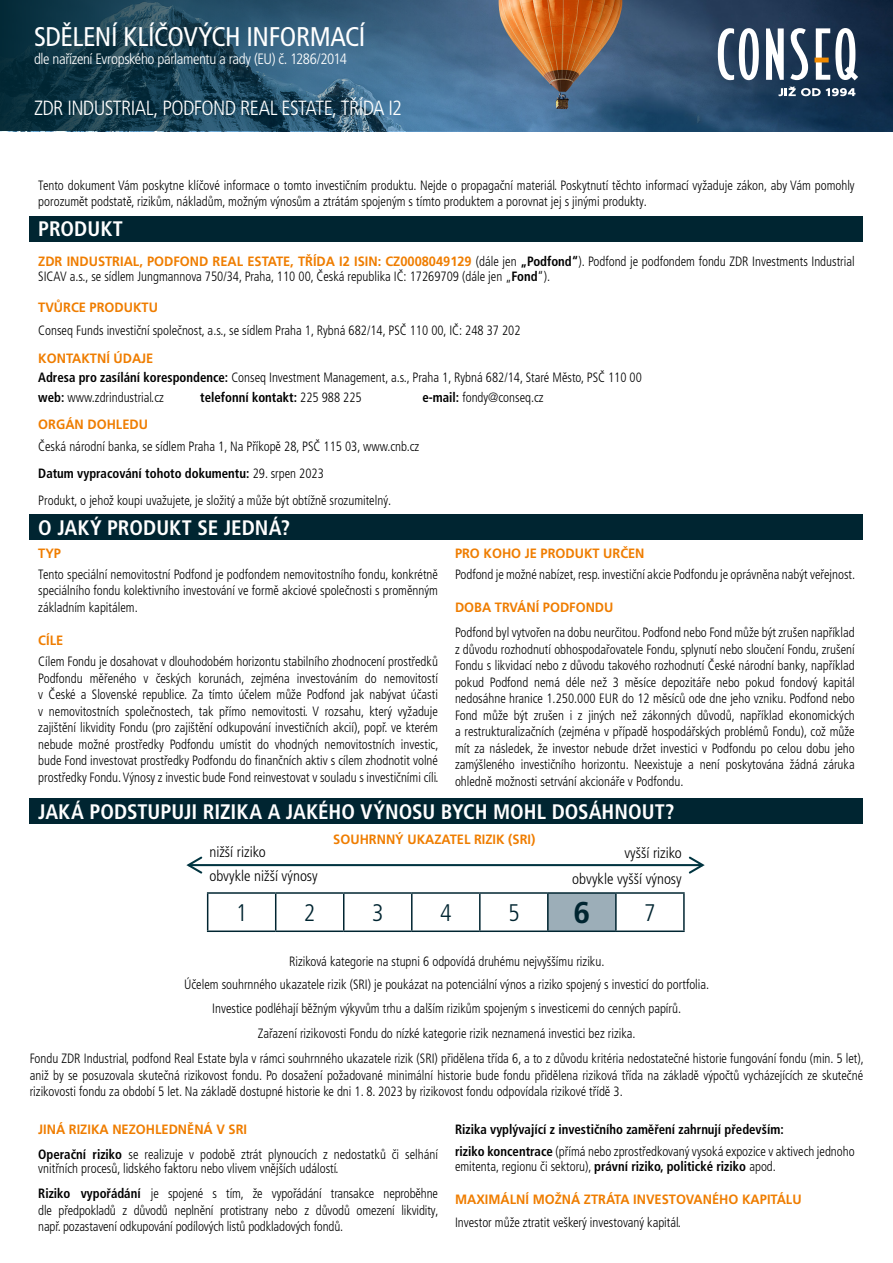
<style>
.page{position:relative;width:893px;height:1263px;background:#fff}
.page>*{position:absolute;margin:0;border:0;box-sizing:border-box;transform-origin:0 0}
.t1{font:700 30px "Frutiger LT Pro";color:#002531}
.t2{font:condensed 27px "Frutiger LT Pro";letter-spacing:-.015em;color:#fff}
.t3{font:300 condensed 24px "Frutiger LT Pro";color:#002531}
.t4{font:700 condensed 21px "Frutiger LT Pro";color:#fff}
.t5{font:300 condensed 20.55px "Frutiger LT Pro";letter-spacing:-.03em;color:#fff}
.t6{font:300 condensed 15px "Frutiger LT Pro";color:#000}
.t7{font:300 condensed 15px "Frutiger LT Pro";letter-spacing:-.025em;color:#fff}
.t8{font:300 condensed 13.5px/16.5px "Frutiger LT Pro";color:#000;scale:.95 1}
.t9{font:700 condensed 13.5px/22.8px "Frutiger LT Pro";color:#000;scale:.95 1}
.t10{font:700 13.5px "Frutiger LT Pro";color:#ef7d00;scale:.95 1}
.s1{font-weight:700;font-stretch:normal;color:#ef7d00}
.s2{font-weight:700}
.s3{font-weight:300}
</style>
<div class="page">
<img style="left:496px;top:0;width:397px;height:131px">
<svg style="left:0;top:0;width:496px;height:131px;background:#285069"></svg>
<svg style="left:718px;top:28px;width:41px;height:52px"></svg>
<svg style="left:766px;top:28px;width:18px;height:52px"></svg>
<svg style="left:790px;top:28px;width:18px;height:52px"></svg>
<svg style="left:816px;top:28px;width:42px;height:52px"></svg>
<hr style="left:814px;top:58px;width:15px;height:4px;background:#f18a00">
<svg style="left:779px;top:87px;width:76px;height:9px"></svg>
<div style="left:30px;top:514px;width:833px;height:25px;background:#002531"></div>
<div style="left:30px;top:798px;width:833px;height:26px;background:#002531"></div>
<svg style="left:208px;top:894px;width:137px;height:36px"></svg>
<div style="left:548px;top:893px;width:68px;height:38px;background:#9caeb8"></div>
<hr style="left:207px;top:892px;width:69px;height:2px;background:#002531">
<hr style="left:207px;top:894px;width:1px;height:36px;background:#002531">
<hr style="left:276px;top:892px;width:68px;height:2px;background:#002531">
<hr style="left:275px;top:894px;width:1px;height:36px;background:#002531">
<hr style="left:344px;top:892px;width:68px;height:2px;background:#002531">
<hr style="left:343px;top:894px;width:1px;height:36px;background:#002531">
<hr style="left:412px;top:892px;width:68px;height:2px;background:#002531">
<hr style="left:411px;top:894px;width:2px;height:36px;background:#002531">
<hr style="left:480px;top:892px;width:68px;height:2px;background:#002531">
<hr style="left:479px;top:894px;width:2px;height:36px;background:#002531">
<hr style="left:548px;top:892px;width:68px;height:2px;background:#002531">
<hr style="left:547px;top:894px;width:2px;height:36px;background:#002531">
<hr style="left:616px;top:892px;width:69px;height:2px;background:#002531">
<hr style="left:615px;top:894px;width:2px;height:36px;background:#002531">
<hr style="left:683px;top:894px;width:2px;height:36px;background:#002531">
<hr style="left:207px;top:930px;width:69px;height:2px;background:#002531">
<hr style="left:276px;top:930px;width:68px;height:2px;background:#002531">
<hr style="left:344px;top:930px;width:68px;height:2px;background:#002531">
<hr style="left:412px;top:930px;width:68px;height:2px;background:#002531">
<hr style="left:480px;top:930px;width:68px;height:2px;background:#002531">
<hr style="left:548px;top:930px;width:68px;height:2px;background:#002531">
<hr style="left:616px;top:930px;width:69px;height:2px;background:#002531">
<hr style="left:188px;top:864px;width:515px;height:2px;background:#003440">
<svg style="left:687px;top:856px;width:18px;height:18px"></svg>
<svg style="left:186px;top:856px;width:18px;height:18px"></svg>
<div style="left:30px;top:216px;width:833px;height:25px;background:#002531"></div>
<h2 class="t2" style="left:34px;top:21px;width:333px">SDĚLENÍ KLÍČOVÝCH INFORMACÍ</h2>
<p class="t7" style="left:34px;top:50px;width:314px">dle nařízení Evropského parlamentu a rady (EU) č. 1286/2014</p>
<h3 class="t5" style="left:34px;top:96px;width:369px">ZDR INDUSTRIAL, PODFOND REAL ESTATE, TŘÍDA I2</h3>
<p class="t8" style="left:38px;top:177px;width:861px">Tento dokument Vám poskytne klíčové informace o tomto investičním produktu. Nejde o propagační materiál. Poskytnutí těchto informací vyžaduje zákon, aby Vám pomohly porozumět podstatě, rizikům, nákladům, možným výnosům a ztrátám spojeným s tímto produktem a porovnat jej s jinými produkty.</p>
<h3 class="t4" style="left:38px;top:217px;width:86px">PRODUKT</h3>
<p class="t8" style="left:38px;top:255px;width:861px;line-height:14.2px"><span class="s1">ZDR INDUSTRIAL, PODFOND REAL ESTATE, TŘÍDA I2 ISIN: CZ0008049129</span> (dále jen <span class="s2">„Podfond“</span>). Podfond je podfondem fondu ZDR Investments Industrial<br>SICAV a.s., se sídlem Jungmannova 750/34, Praha, 110 00, Česká republika IČ: 17269709 (dále jen „<span class="s2">Fond</span>“).</p>
<p class="t10" style="left:38px;top:299px;width:128px">TVŮRCE PRODUKTU</p>
<p class="t8" style="left:38px;top:323px;width:509px">Conseq Funds investiční společnost, a.s., se sídlem Praha 1, Rybná 682/14, PSČ 110 00, IČ: 248 37 202</p>
<p class="t8" style="left:38px;top:349px;width:637px;line-height:19.2px"><span class="s1">KONTAKTNÍ ÚDAJE<br></span><span class="s2">Adresa pro zasílání korespondence:</span> Conseq Investment Management, a.s., Praha 1, Rybná 682/14, Staré Město, PSČ 110 00 <span class="s2">web:</span> www.zdrindustrial.cz</p>
<p class="t9" style="left:200px;top:386px;width:171px">telefonní kontakt: <span class="s3">225 988 225</span></p>
<p class="t8" style="left:422px;top:389px;width:129px"><span class="s2">e-mail:</span> fondy@conseq.cz</p>
<p class="t10" style="left:38px;top:416px;width:117px">ORGÁN DOHLEDU</p>
<p class="t8" style="left:38px;top:433px;width:402px;line-height:27px">Česká národní banka, se sídlem Praha 1, Na Příkopě 28, PSČ 115 03, www.cnb.cz<br><span class="s2">Datum vypracování tohoto dokumentu:</span> 29. srpen 2023<br>Produkt, o jehož koupi uvažujete, je složitý a může být obtížně srozumitelný.</p>
<h3 class="t4" style="left:38px;top:515px;width:254px">O JAKÝ PRODUKT SE JEDNÁ?</h3>
<p class="t10" style="left:38px;top:545px;width:26px">TYP</p>
<p class="t8" style="left:38px;top:566px;width:422px;text-align:justify">Tento speciální nemovitostní Podfond je podfondem nemovitostního fondu, konkrétně speciálního fondu kolektivního investování ve formě akciové společnosti s proměnným základním kapitálem.</p>
<p class="t10" style="left:38px;top:633px;width:28px">CÍLE</p>
<p class="t8" style="left:38px;top:653px;width:423px;text-align:justify">Cílem Fondu je dosahovat v dlouhodobém horizontu stabilního zhodnocení prostředků Podfondu měřeného v českých korunách, zejména investováním do nemovitostí v České a Slovenské republice. Za tímto účelem může Podfond jak nabývat účasti v nemovitostních společnostech, tak přímo nemovitosti. V rozsahu, který vyžaduje zajištění likvidity Fondu (pro zajištění odkupování investičních akcií), popř. ve kterém nebude možné prostředky Podfondu umístit do vhodných nemovitostních investic, bude Fond investovat prostředky Podfondu do finančních aktiv s cílem zhodnotit volné prostředky Fondu. Výnosy z investic bude Fond reinvestovat v souladu s investičními cíli.</p>
<p class="t10" style="left:455px;top:545px;width:201px">PRO KOHO JE PRODUKT URČEN</p>
<p class="t8" style="left:455px;top:566px;width:423px">Podfond je možné nabízet, resp. investiční akcie Podfondu je oprávněna nabýt veřejnost.</p>
<p class="t10" style="left:455px;top:600px;width:168px">DOBA TRVÁNÍ PODFONDU</p>
<p class="t8" style="left:455px;top:624px;width:422px;text-align:justify">Podfond byl vytvořen na dobu neurčitou. Podfond nebo Fond může být zrušen například z důvodu rozhodnutí obhospodařovatele Fondu, splynutí nebo sloučení Fondu, zrušení Fondu s likvidací nebo z důvodu takového rozhodnutí České národní banky, například pokud Podfond nemá déle než 3 měsíce depozitáře nebo pokud fondový kapitál nedosáhne hranice 1.250.000 EUR do 12 měsíců ode dne jeho vzniku. Podfond nebo Fond může být zrušen i z jiných než zákonných důvodů, například ekonomických a restrukturalizačních (zejména v případě hospodářských problémů Fondu), což může mít za následek, že investor nebude držet investici v Podfondu po celou dobu jeho zamýšleného investičního horizontu. Neexistuje a není poskytována žádná záruka ohledně možnosti setrvání akcionáře v Podfondu.</p>
<h3 class="t4" style="left:38px;top:799px;width:638px">JAKÁ PODSTUPUJI RIZIKA A JAKÉHO VÝNOSU BYCH MOHL DOSÁHNOUT?</h3>
<p class="t10" style="left:333px;top:831px;width:214px">SOUHRNNÝ UKAZATEL RIZIK (SRI)</p>
<p class="t6" style="left:209px;top:843px;width:58px">nižší riziko</p>
<p class="t6" style="left:624px;top:844px;width:59px">vyšší riziko</p>
<p class="t6" style="left:209px;top:868px;width:110px">obvykle nižší výnosy</p>
<p class="t6" style="left:572px;top:870px;width:111px">obvykle vyšší výnosy</p>
<h3 class="t3" style="left:236px;top:898px;width:13px">1</h3>
<h3 class="t3" style="left:304px;top:898px;width:13px">2</h3>
<h3 class="t3" style="left:372px;top:898px;width:13px">3</h3>
<h3 class="t3" style="left:440px;top:898px;width:13px">4</h3>
<h3 class="t3" style="left:508px;top:898px;width:13px">5</h3>
<h1 class="t1" style="left:573px;top:894px;width:18px">6</h1>
<h3 class="t3" style="left:644px;top:898px;width:13px">7</h3>
<p class="t8" style="left:184px;top:949px;width:554px;line-height:23.5px;text-align:center">Riziková kategorie na stupni 6 odpovídá druhému nejvyššímu riziku.<br>Účelem souhrnného ukazatele rizik (SRI) je poukázat na potenciální výnos a riziko spojený s investicí do portfolia.<br>Investice podléhají běžným výkyvům trhu a dalším rizikům spojeným s investicemi do cenných papírů.</p>
<p class="t8" style="left:258px;top:1025px;width:399px">Zařazení rizikovosti Fondu do nízké kategorie rizik neznamená investici bez rizika.</p>
<p class="t8" style="left:30px;top:1051px;width:879px;text-align:justify">Fondu ZDR Industrial, podfond Real Estate byla v rámci souhrnného ukazatele rizik (SRI) přidělena třída 6, a to z důvodu kritéria nedostatečné historie fungování fondu (min. 5 let), aniž by se posuzovala skutečná rizikovost fondu. Po dosažení požadované minimální historie bude fondu přidělena riziková třída na základě výpočtů vycházejících ze skutečné rizikovosti fondu za období 5 let. Na základě dostupné historie ke dni 1. 8. 2023 by rizikovost fondu odpovídala rizikové třídě 3.</p>
<p class="t8" style="left:38px;top:1117px;width:422px;line-height:25px"><span class="s1">JINÁ RIZIKA NEZOHLEDNĚNÁ V SRI<br></span><span class="s2">Operační riziko</span> se realizuje v podobě ztrát plynoucích z nedostatků či selhání</p>
<p class="t8" style="left:38px;top:1156px;width:422px;line-height:25px">vnitřních procesů, lidského faktoru nebo vlivem vnějších událostí.<br><span class="s2">Riziko vypořádání</span> je spojené s tím, že vypořádání transakce neproběhne</p>
<p class="t8" style="left:38px;top:1202px;width:423px">dle předpokladů z důvodů neplnění protistrany nebo z důvodů omezení likvidity, např. pozastavení odkupování podílových listů podkladových fondů.</p>
<p class="t9" style="left:455px;top:1118px;width:422px">Rizika vyplývající z investičního zaměření zahrnují především:<br>riziko koncentrace <span class="s3">(přímá nebo zprostředkovaný vysoká expozice v aktivech jednoho</span></p>
<p class="t8" style="left:455px;top:1158px;width:339px">emitenta, regionu či sektoru), <span class="s2">právní riziko, politické riziko</span> apod.</p>
<p class="t10" style="left:455px;top:1191px;width:366px">MAXIMÁLNÍ MOŽNÁ ZTRÁTA INVESTOVANÉHO KAPITÁLU</p>
<p class="t8" style="left:455px;top:1214px;width:239px">Investor může ztratit veškerý investovaný kapitál.</p>
</div>
